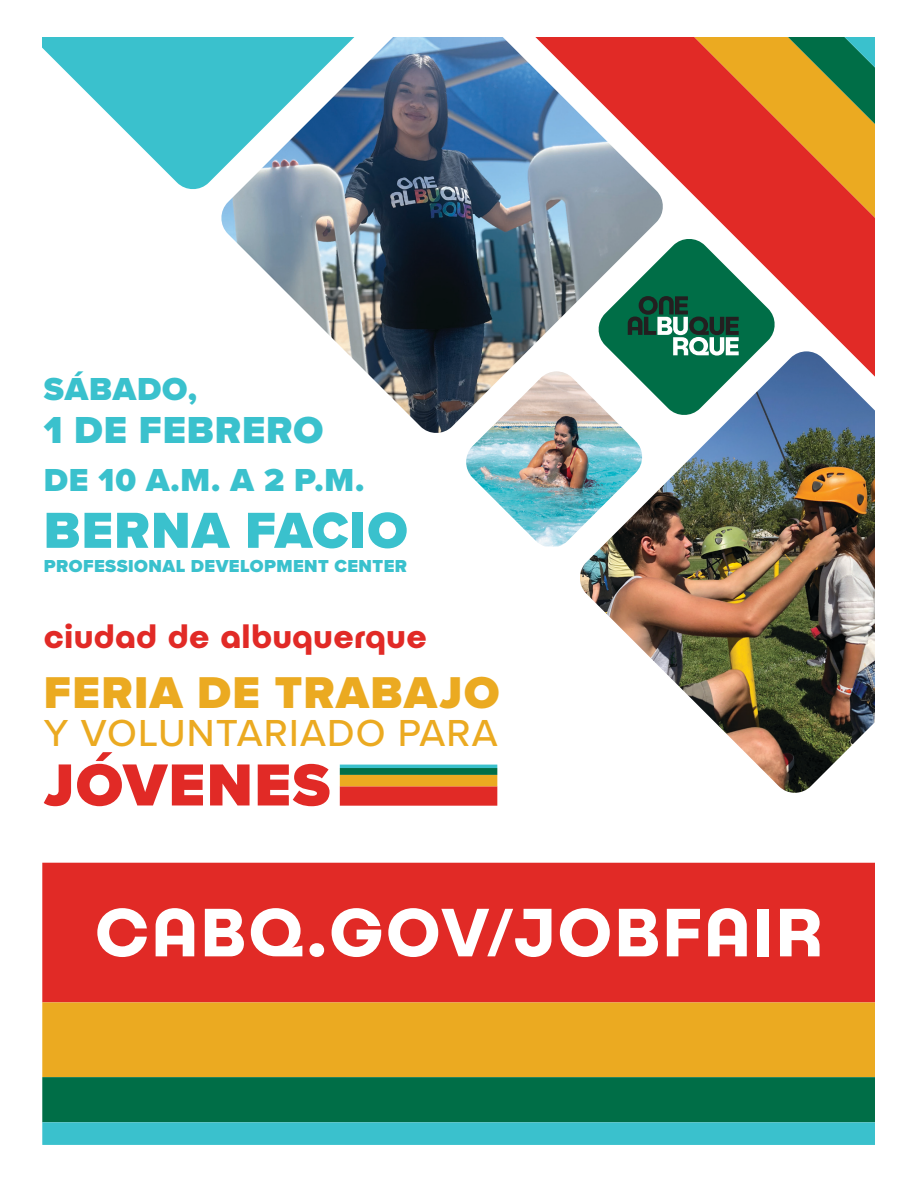
<style>
.page{position:relative;width:918px;height:1188px;background:#fff}
.page>*{position:absolute;margin:0;border:0;box-sizing:border-box;transform-origin:0 0}
.t1{font:700 68.25px "Publica Play";letter-spacing:.04em;color:#fff}
.t2{font:900 61.5px "Proxima Nova";letter-spacing:.025em;color:#e12a26}
.t3{font:900 52.5px "Proxima Nova";letter-spacing:.025em;color:#3ac1cd}
.t4{font:900 46.2px "Proxima Nova";letter-spacing:.03em;color:#ebaa21}
.t5{font:500 39px "Proxima Nova";letter-spacing:.03em;color:#ebaa21}
.t6{font:900 39px "Proxima Nova";letter-spacing:.02em;color:#3ac1cd}
.t7{font:700 33.9px "Publica Play";letter-spacing:.01em;color:#e12a26}
.t8{font:900 33px "Proxima Nova";letter-spacing:.025em;color:#3ac1cd}
.t9{font:900 18px "Proxima Nova";letter-spacing:.025em;color:#3ac1cd}
</style>
<div class="page">
<img style="left:221px;top:37px;width:251px;height:396px">
<img style="left:580px;top:470px;width:295px;height:323px">
<img style="left:464px;top:371px;width:180px;height:175px">
<img style="left:472px;top:37px;width:403px;height:433px">
<svg style="left:551px;top:37px;width:324px;height:353px"></svg>
<svg style="left:598px;top:37px;width:277px;height:306px"></svg>
<svg style="left:626px;top:37px;width:249px;height:278px;background:#d45f3d"></svg>
<svg style="left:42px;top:37px;width:380px;height:154px"></svg>
<svg style="left:596px;top:237px;width:181px;height:180px"></svg>
<div style="left:340px;top:768px;width:157px;height:7px;background:#006e47"></div>
<div style="left:340px;top:786px;width:157px;height:20px;background:#e12a26"></div>
<div style="left:340px;top:775px;width:157px;height:11px;background:#ebaa21"></div>
<hr style="left:340px;top:765px;width:157px;height:3px;background:#3ac1cd">
<div style="left:42px;top:863px;width:835px;height:139px;background:#e12a26"></div>
<div style="left:42px;top:1002px;width:835px;height:75px;background:#ebaa21"></div>
<div style="left:42px;top:1077px;width:835px;height:45px;background:#006e47"></div>
<div style="left:42px;top:1122px;width:835px;height:23px;background:#3ac1cd"></div>
<div style="left:875px;top:0;width:43px;height:1188px;background:#fff"></div>
<h3 class="t8" style="left:44px;top:365px;width:155px">SÁBADO,</h3>
<h3 class="t6" style="left:44px;top:401px;width:281px">1 DE FEBRERO</h3>
<h3 class="t8" style="left:44px;top:455px;width:322px">DE 10 A.M. A 2 P.M.</h3>
<h3 class="t3" style="left:44px;top:491px;width:365px">BERNA FACIO</h3>
<p class="t9" style="left:44px;top:552px;width:365px">PROFESSIONAL DEVELOPMENT CENTER</p>
<h3 class="t7" style="left:44px;top:614px;width:385px">ciudad de albuquerque</h3>
<h3 class="t4" style="left:44px;top:658px;width:457px">FERIA DE TRABAJO</h3>
<h3 class="t5" style="left:44px;top:704px;width:455px">Y VOLUNTARIADO PARA</h3>
<h2 class="t2" style="left:44px;top:739px;width:288px">JÓVENES</h2>
<h1 class="t1" style="left:95px;top:887px;width:729px">CABQ.GOV/JOBFAIR</h1>
</div>
